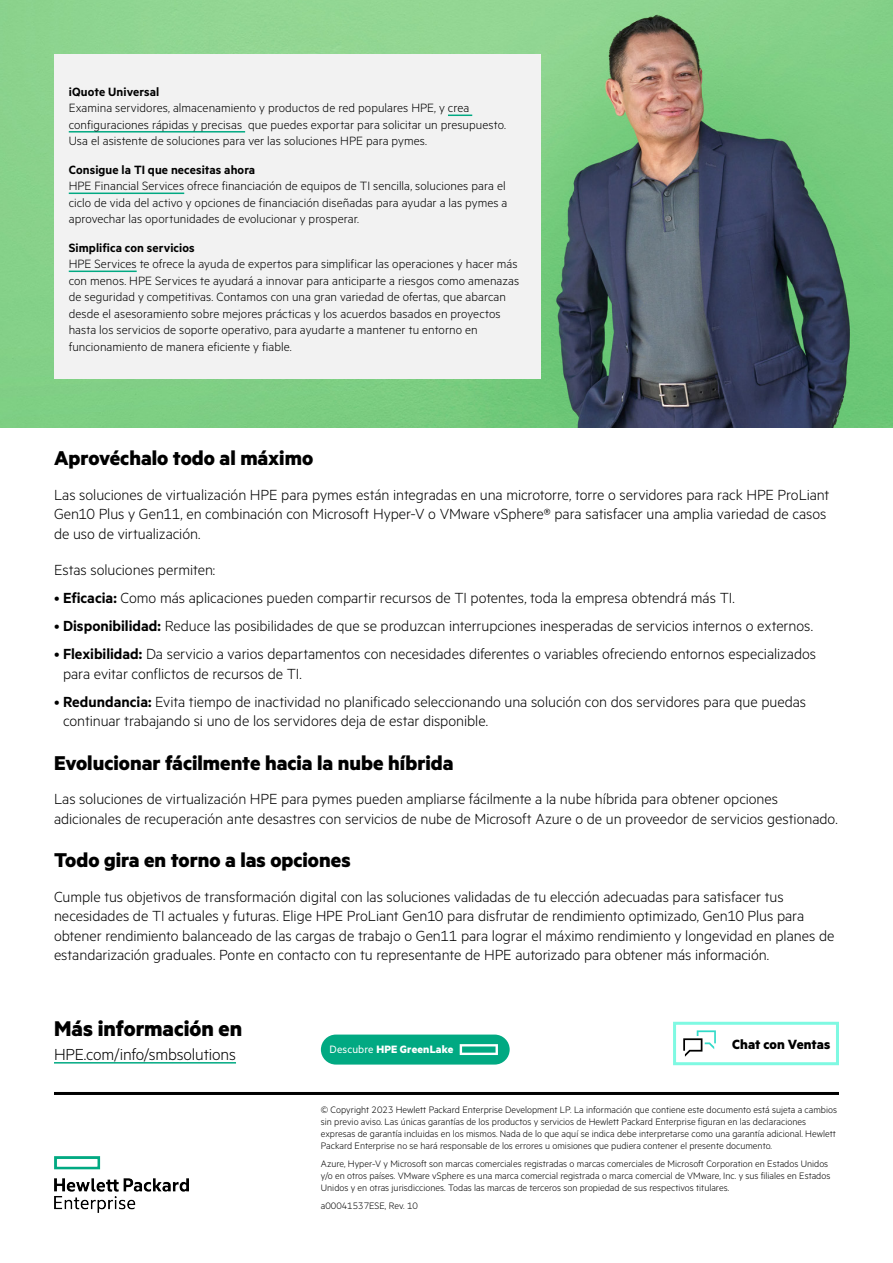
<style>
.page{position:relative;width:893px;height:1263px;background:#fff}
.page>*{position:absolute;margin:0;border:0;box-sizing:border-box;transform-origin:0 0}
.CTA_MetricHPE_Bold_16_17{font:700 24px "Metric HPE";color:#000}
.Body_subheadline_MetricHPE_Bold_14_15_pt{font:700 22.5px "Metric HPE";color:#000}
.CTA_URL_MetricHPE_light_12_13{font:300 18px "Metric HPE";letter-spacing:-.01em;color:#000}
.Body_text_MetricHPE_Light_10_11_5pt{font:300 16.5px/19.5px "Metric HPE";letter-spacing:-.005em;color:#000}
.Body_text_last_MetricHPE_Light_10_11_5pt{font:300 16.5px/19.5px "Metric HPE";letter-spacing:-.005em;color:#000}
.Body_text_before_bullet_MetricHPE_Light_{font:300 16.5px "Metric HPE";letter-spacing:-.005em;color:#000}
.Sign_up_for_updates_MetricHPE_Bold_10_11{font:700 15px "Metric HPE";letter-spacing:.005em;color:#000}
.Sidebar_text_last_MetricHPE_Light_9_10_5{font:300 13.5px/16.5px "Metric HPE";letter-spacing:.005em;color:#000}
.Sidebar_text_MetricHPE_Light_9_10_5{font:300 13.5px/16.5px "Metric HPE";letter-spacing:.005em;color:#000}
.Sidebar_header_MetricHPE_Semibold_9_10_5{font:600 13.5px "Metric HPE";letter-spacing:.01em;color:#000}
.Body_subheadline_MetricHPE_Bold_14_15_pt-2{font:700 12px "Metric HPE";letter-spacing:.015em;color:#fff}
.Copyright_and_legal_line{font:300 10.5px/12px "Metric HPE";color:#000}
.Copyright_without_legal_line{font:300 10.5px/12px "Metric HPE";color:#000}
.s1{font-weight:600}
.s2{font-weight:400}
</style>
<div class="page">
<div style="left:321px;top:1034px;width:189px;height:30px;background:#01a982;border-radius:15px"></div>
<svg style="left:460px;top:1044px;width:38px;height:11px"></svg>
<svg style="left:683px;top:1030px;width:33px;height:27px"></svg>
<div style="left:673px;top:1022px;width:166px;height:43px;border:3px solid #7ff9e2"></div>
<img style="left:54px;top:1156px;width:134px;height:57px">
<hr style="left:54px;top:1092px;width:785px;height:3px;background:#000">
<img style="left:0;top:0;width:893px;height:427px">
<div style="left:54px;top:54px;width:486px;height:324px;background:#f2f2f2"></div>
<hr style="left:54px;top:1062px;width:182px;height:1px;background:#01a982">
<svg style="left:448px;top:115px;width:24px;height:1px"></svg>
<hr style="left:69px;top:131px;width:176px;height:2px;background:#01a982">
<hr style="left:69px;top:193px;width:115px;height:1px;background:#01a982">
<hr style="left:69px;top:271px;width:68px;height:1px;background:#01a982">
<p class="Sidebar_header_MetricHPE_Semibold_9_10_5" style="left:69px;top:84px;width:92px">iQuote Universal</p>
<p class="Sidebar_text_last_MetricHPE_Light_9_10_5" style="left:69px;top:99px;width:439px">Examina servidores, almacenamiento y productos de red populares HPE, y crea configuraciones rápidas y precisas que puedes exportar para solicitar un presupuesto.<br>Usa el asistente de soluciones para ver las soluciones HPE para pymes.</p>
<p class="Sidebar_header_MetricHPE_Semibold_9_10_5" style="left:69px;top:162px;width:188px">Consigue la TI que necesitas ahora</p>
<p class="Sidebar_text_last_MetricHPE_Light_9_10_5" style="left:69px;top:177px;width:440px">HPE Financial Services ofrece financiación de equipos de TI sencilla, soluciones para el ciclo de vida del activo y opciones de financiación diseñadas para ayudar a las pymes a aprovechar las oportunidades de evolucionar y prosperar.</p>
<p class="Sidebar_header_MetricHPE_Semibold_9_10_5" style="left:69px;top:240px;width:127px">Simplifica con servicios</p>
<p class="Sidebar_text_MetricHPE_Light_9_10_5" style="left:69px;top:255px;width:452px">HPE Services te ofrece la ayuda de expertos para simplificar las operaciones y hacer más con menos. HPE Services te ayudará a innovar para anticiparte a riesgos como amenazas de seguridad y competitivas. Contamos con una gran variedad de ofertas, que abarcan desde el asesoramiento sobre mejores prácticas y los acuerdos basados en proyectos hasta los servicios de soporte operativo, para ayudarte a mantener tu entorno en funcionamiento de manera eficiente y fiable.</p>
<p class="Body_subheadline_MetricHPE_Bold_14_15_pt" style="left:54px;top:445px;width:261px">Aprovéchalo todo al máximo</p>
<p class="Body_text_MetricHPE_Light_10_11_5pt" style="left:54px;top:484px;width:777px">Las soluciones de virtualización HPE para pymes están integradas en una microtorre, torre o servidores para rack HPE ProLiant<br>Gen10 Plus y Gen11, en combinación con Microsoft Hyper-V o VMware vSphere® para satisfacer una amplia variedad de casos de uso de virtualización.</p>
<p class="Body_text_before_bullet_MetricHPE_Light_" style="left:54px;top:560px;width:163px">Estas soluciones permiten:</p>
<p class="Body_text_MetricHPE_Light_10_11_5pt" style="left:54px;top:587px;width:682px">• <span class="s1">Eficacia:</span> Como más aplicaciones pueden compartir recursos de TI potentes, toda la empresa obtendrá más TI.</p>
<p class="Body_text_MetricHPE_Light_10_11_5pt" style="left:54px;top:615px;width:760px">• <span class="s1">Disponibilidad:</span> Reduce las posibilidades de que se produzcan interrupciones inesperadas de servicios internos o externos.</p>
<p class="Body_text_MetricHPE_Light_10_11_5pt" style="left:63px;top:643px;width:755px;text-indent:-9px">• <span class="s1">Flexibilidad:</span> Da servicio a varios departamentos con necesidades diferentes o variables ofreciendo entornos especializados para evitar conflictos de recursos de TI.</p>
<p class="Body_text_MetricHPE_Light_10_11_5pt" style="left:63px;top:691px;width:745px;text-indent:-9px">• <span class="s1">Redundancia:</span> Evita tiempo de inactividad no planificado seleccionando una solución con dos servidores para que puedas continuar trabajando si uno de los servidores deja de estar disponible.</p>
<p class="Body_subheadline_MetricHPE_Bold_14_15_pt" style="left:54px;top:749px;width:401px">Evolucionar fácilmente hacia la nube híbrida</p>
<p class="Body_text_last_MetricHPE_Light_10_11_5pt" style="left:54px;top:788px;width:785px">Las soluciones de virtualización HPE para pymes pueden ampliarse fácilmente a la nube híbrida para obtener opciones adicionales de recuperación ante desastres con servicios de nube de Microsoft Azure o de un proveedor de servicios gestionado.</p>
<p class="Body_subheadline_MetricHPE_Bold_14_15_pt" style="left:54px;top:846px;width:298px">Todo gira en torno a las opciones</p>
<p class="Body_text_MetricHPE_Light_10_11_5pt" style="left:54px;top:886px;width:782px">Cumple tus objetivos de transformación digital con las soluciones validadas de tu elección adecuadas para satisfacer tus necesidades de TI actuales y futuras. Elige HPE ProLiant Gen10 para disfrutar de rendimiento optimizado, Gen10 Plus para obtener rendimiento balanceado de las cargas de trabajo o Gen11 para lograr el máximo rendimiento y longevidad en planes de estandarización graduales. Ponte en contacto con tu representante de HPE autorizado para obtener más información.</p>
<p class="CTA_MetricHPE_Bold_16_17" style="left:54px;top:1014px;width:190px">Más información en</p>
<p class="CTA_URL_MetricHPE_light_12_13" style="left:54px;top:1044px;width:183px">HPE.com/info/smbsolutions</p>
<p class="Body_subheadline_MetricHPE_Bold_14_15_pt-2" style="left:330px;top:1042px;width:125px"><span class="s2">Descubre</span> HPE GreenLake</p>
<p class="Sign_up_for_updates_MetricHPE_Bold_10_11" style="left:732px;top:1035px;width:100px">Chat con Ventas</p>
<p class="Copyright_and_legal_line" style="left:321px;top:1103px;width:518px">© Copyright 2023 Hewlett Packard Enterprise Development LP. La información que contiene este documento está sujeta a cambios sin previo aviso. Las únicas garantías de los productos y servicios de Hewlett Packard Enterprise figuran en las declaraciones expresas de garantía incluidas en los mismos. Nada de lo que aquí se indica debe interpretarse como una garantía adicional. Hewlett Packard Enterprise no se hará responsable de los errores u omisiones que pudiera contener el presente documento.</p>
<p class="Copyright_without_legal_line" style="left:321px;top:1157px;width:511px">Azure, Hyper-V y Microsoft son marcas comerciales registradas o marcas comerciales de Microsoft Corporation en Estados Unidos y/o en otros países. VMware vSphere es una marca comercial registrada o marca comercial de VMware, Inc. y sus filiales en Estados<br>Unidos y en otras jurisdicciones. Todas las marcas de terceros son propiedad de sus respectivos titulares.</p>
<p class="Copyright_without_legal_line" style="left:321px;top:1199px;width:99px">a00041537ESE, Rev. 10</p>
</div>
